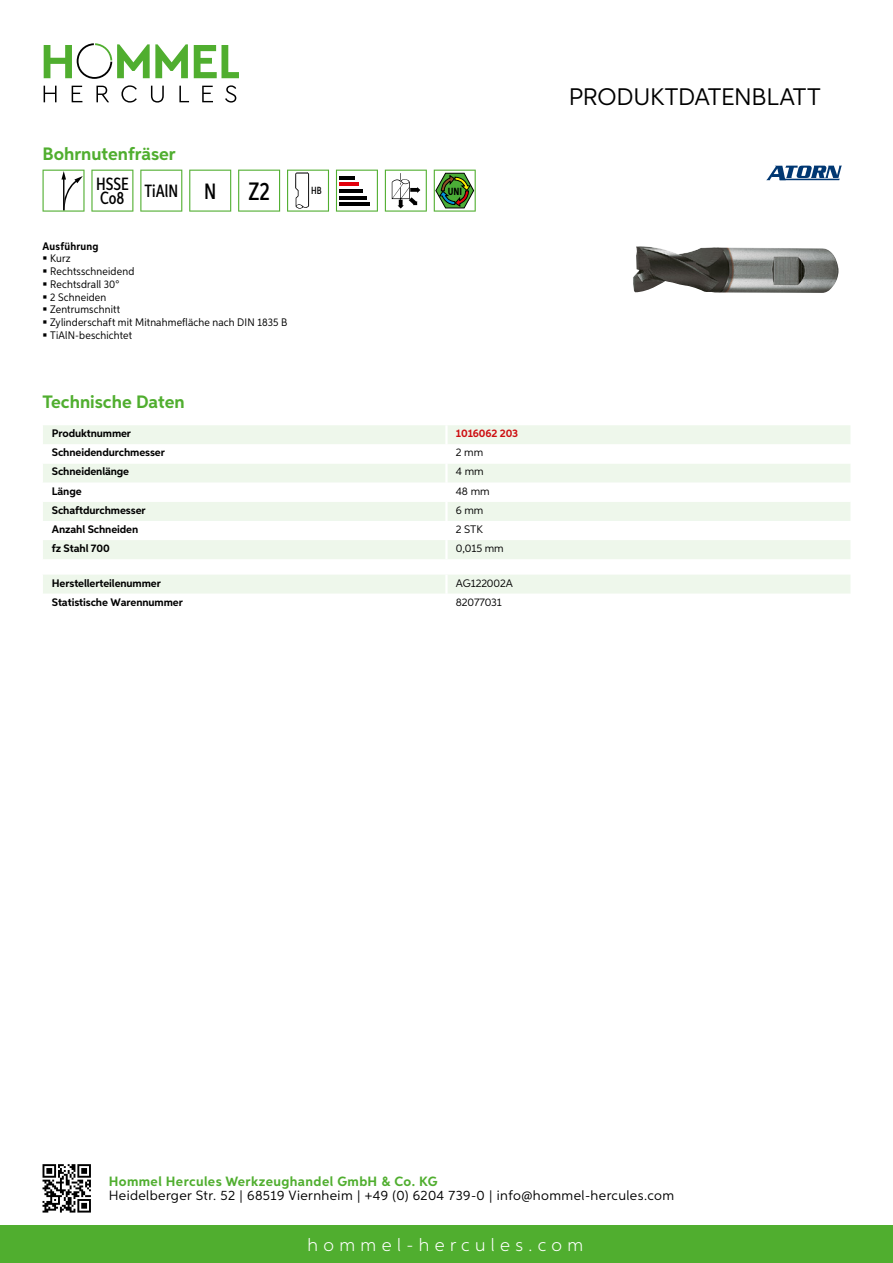
<style>
.page{position:relative;width:893px;height:1263px;background:#fff}
.page>*{position:absolute;margin:0;border:0;box-sizing:border-box;transform-origin:0 0}
.t1{font:500 25.2px "Aspira XX Nar";color:#000}
.t2{font:24px "Aspira";letter-spacing:-.01em;color:#000}
.t3{font:700 18px "Aspira";color:#50ae2f}
.t4{font:300 18px "Aspira";letter-spacing:.3em;color:#fff}
.t5{font:500 17.85px "Aspira XX Nar";color:#000}
.t6{font:13.5px "Aspira";letter-spacing:.03em;color:#000}
.t7{font:700 13.5px "Aspira";letter-spacing:.03em;color:#50ae2f}
.t8{font:700 10.95px "Aspira";letter-spacing:-.01em;color:#000}
.t9{font:10.95px/12.8px "Aspira Nar";letter-spacing:.015em;color:#000}
.t10{font:10.95px "Aspira";letter-spacing:-.01em;color:#000}
.t11{font:700 10.95px "Aspira";letter-spacing:-.01em;color:#cd1013}
.t12{font:700 10.95px "Aspira Nar";letter-spacing:.02em;color:#000}
.t13{font:700 10.35px "Aspira XX Nar";color:#000}
.t14{font:500 10.35px "Aspira XX Nar";color:#000}
.s1{font-size:22.2px}
</style>
<div class="page">
<div style="left:0;top:1226px;width:893px;height:37px;background:#50ae2f"></div>
<svg style="left:43px;top:1164px;width:48px;height:48px"></svg>
<svg style="left:194px;top:45px;width:45px;height:33px"></svg>
<svg style="left:44px;top:43px;width:144px;height:36px"></svg>
<svg style="left:44px;top:86px;width:13px;height:16px"></svg>
<svg style="left:72px;top:86px;width:10px;height:16px"></svg>
<svg style="left:96px;top:86px;width:13px;height:16px"></svg>
<svg style="left:121px;top:85px;width:16px;height:18px"></svg>
<svg style="left:151px;top:86px;width:13px;height:17px"></svg>
<svg style="left:179px;top:86px;width:10px;height:16px"></svg>
<svg style="left:202px;top:86px;width:11px;height:16px"></svg>
<svg style="left:225px;top:85px;width:11px;height:18px"></svg>
<div style="left:43px;top:425px;width:807px;height:134px;background:#eef7eb"></div>
<svg style="left:43px;top:444px;width:807px;height:96px"></svg>
<hr style="left:445px;top:425px;width:3px;height:19px;background:#fff">
<hr style="left:445px;top:444px;width:3px;height:19px;background:#fff">
<hr style="left:445px;top:463px;width:3px;height:20px;background:#fff">
<hr style="left:445px;top:483px;width:3px;height:19px;background:#fff">
<hr style="left:445px;top:502px;width:3px;height:19px;background:#fff">
<hr style="left:445px;top:521px;width:3px;height:19px;background:#fff">
<hr style="left:445px;top:540px;width:3px;height:19px;background:#fff">
<div style="left:43px;top:575px;width:807px;height:19px;background:#eef7eb"></div>
<svg style="left:43px;top:170px;width:42px;height:42px"></svg>
<svg style="left:91px;top:170px;width:42px;height:42px"></svg>
<svg style="left:140px;top:170px;width:42px;height:42px"></svg>
<svg style="left:189px;top:170px;width:42px;height:42px"></svg>
<svg style="left:238px;top:170px;width:42px;height:42px"></svg>
<svg style="left:287px;top:170px;width:42px;height:42px"></svg>
<svg style="left:336px;top:170px;width:42px;height:42px"></svg>
<hr style="left:339px;top:176px;width:16px;height:3px;background:#000">
<hr style="left:339px;top:183px;width:20px;height:3px;background:#e3000b">
<hr style="left:339px;top:189px;width:24px;height:3px;background:#000">
<hr style="left:339px;top:196px;width:28px;height:3px;background:#000">
<hr style="left:339px;top:203px;width:31px;height:3px;background:#000">
<svg style="left:385px;top:170px;width:42px;height:42px"></svg>
<svg style="left:434px;top:170px;width:42px;height:42px"></svg>
<img style="left:633px;top:246px;width:206px;height:47px">
<svg style="left:766px;top:166px;width:76px;height:14px"></svg>
<h3 class="t3" style="left:43px;top:142px;width:135px">Bohrnutenfräser</h3>
<h3 class="t5" style="left:96px;top:173px;width:34px">HSSE</h3>
<h3 class="t5" style="left:100px;top:180px;width:117px">Co8 TiAlN <span class="s1">N</span></h3>
<h1 class="t1" style="left:248px;top:176px;width:23px">Z2</h1>
<p class="t14" style="left:311px;top:185px;width:12px">HB</p>
<p class="t13" style="left:448px;top:185px;width:16px">UNI</p>
<p class="t12" style="left:43px;top:239px;width:58px">Ausführung</p>
<p class="t9" style="left:50px;top:252px;width:239px">Kurz<br>Rechtsschneidend<br>Rechtsdrall 30°<br>2 Schneiden<br>Zentrumschnitt<br>Zylinderschaft mit Mitnahmefläche nach DIN 1835 B<br>TiAlN-beschichtet</p>
<h3 class="t3" style="left:43px;top:391px;width:144px">Technische Daten</h3>
<p class="t8" style="left:52px;top:427px;width:81px">Produktnummer</p>
<p class="t11" style="left:456px;top:427px;width:64px">1016062 203</p>
<p class="t8" style="left:52px;top:446px;width:115px">Schneidendurchmesser</p>
<p class="t10" style="left:456px;top:446px;width:29px">2 mm</p>
<p class="t8" style="left:52px;top:465px;width:79px">Schneidenlänge</p>
<p class="t10" style="left:456px;top:465px;width:29px">4 mm</p>
<p class="t8" style="left:52px;top:484px;width:31px">Länge</p>
<p class="t10" style="left:456px;top:484px;width:35px">48 mm</p>
<p class="t8" style="left:52px;top:503px;width:95px">Schaftdurchmesser</p>
<p class="t10" style="left:456px;top:503px;width:29px">6 mm</p>
<p class="t8" style="left:52px;top:522px;width:88px">Anzahl Schneiden</p>
<p class="t10" style="left:456px;top:522px;width:22px">2 STK</p>
<p class="t8" style="left:52px;top:541px;width:59px">fz Stahl 700</p>
<p class="t10" style="left:456px;top:541px;width:49px">0,015 mm</p>
<p class="t8" style="left:52px;top:576px;width:111px">Herstellerteilenummer</p>
<p class="t10" style="left:456px;top:576px;width:58px">AG122002A</p>
<p class="t8" style="left:52px;top:595px;width:132px">Statistische Warennummer</p>
<p class="t10" style="left:456px;top:595px;width:48px">82077031</p>
<h2 class="t2" style="left:569px;top:82px;width:253px">Produktdatenblatt</h2>
<p class="t7" style="left:109px;top:1172px;width:330px">Hommel Hercules Werkzeughandel GmbH &amp; Co. KG</p>
<p class="t6" style="left:109px;top:1187px;width:567px">Heidelberger Str. 52 | 68519 Viernheim | +49 (0) 6204 739-0 | info@hommel-hercules.com</p>
<h3 class="t4" style="left:307px;top:1234px;width:277px">hommel-hercules.com</h3>
</div>
